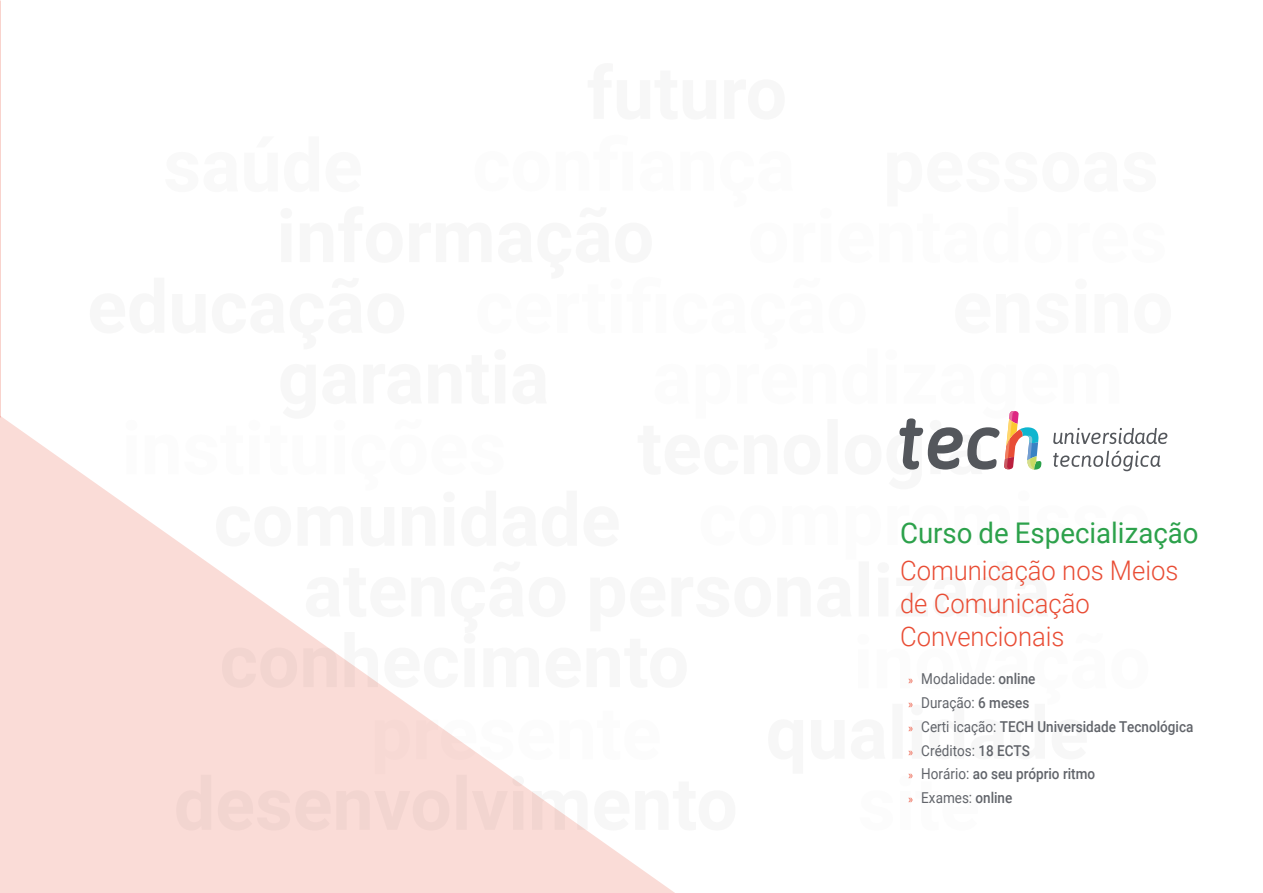
<style>
.page{position:relative;width:1263px;height:893px;background:#fff}
.page>*{position:absolute;margin:0;border:0;box-sizing:border-box;transform-origin:0 0}
.t1{font:28.5px "Roboto";color:#2ca14b}
.t2{font:300 27px/33px "Roboto";color:#e94d35;scale:.95 1}
.t3{font:500 15px/23.7px "Roboto";color:#61646a;scale:.9 1}
.s1{font-family:"Myriad Pro";font-weight:400;font-size:12px;color:#e94d35}
.s2{font-weight:400}
</style>
<div class="page">
<svg style="left:0;top:416px;width:675px;height:477px;fill:#fadcd7"></svg>
<svg style="left:90px;top:411px;width:1078px;height:149px"></svg>
<h1 class="t1" style="left:900px;top:512px;width:300px">Curso de Especialização</h1>
<h2 class="t2" style="left:900px;top:553px;width:295px">Comunicação nos Meios de Comunicação<br>Convencionais</h2>
<p class="t3" style="left:908px;top:667px;width:318px"><span class="s1">»</span> <span class="s2">Modalidade:</span> online<br><span class="s1">»</span> <span class="s2">Duração:</span> 6 meses<br><span class="s1">»</span> <span class="s2">Certi icação:</span> TECH Universidade Tecnológica <span class="s1">»</span> <span class="s2">Créditos:</span> 18 ECTS<br><span class="s1">»</span> <span class="s2">Horário:</span> ao seu próprio ritmo<br><span class="s1">»</span> <span class="s2">Exames:</span> online</p>
</div>
